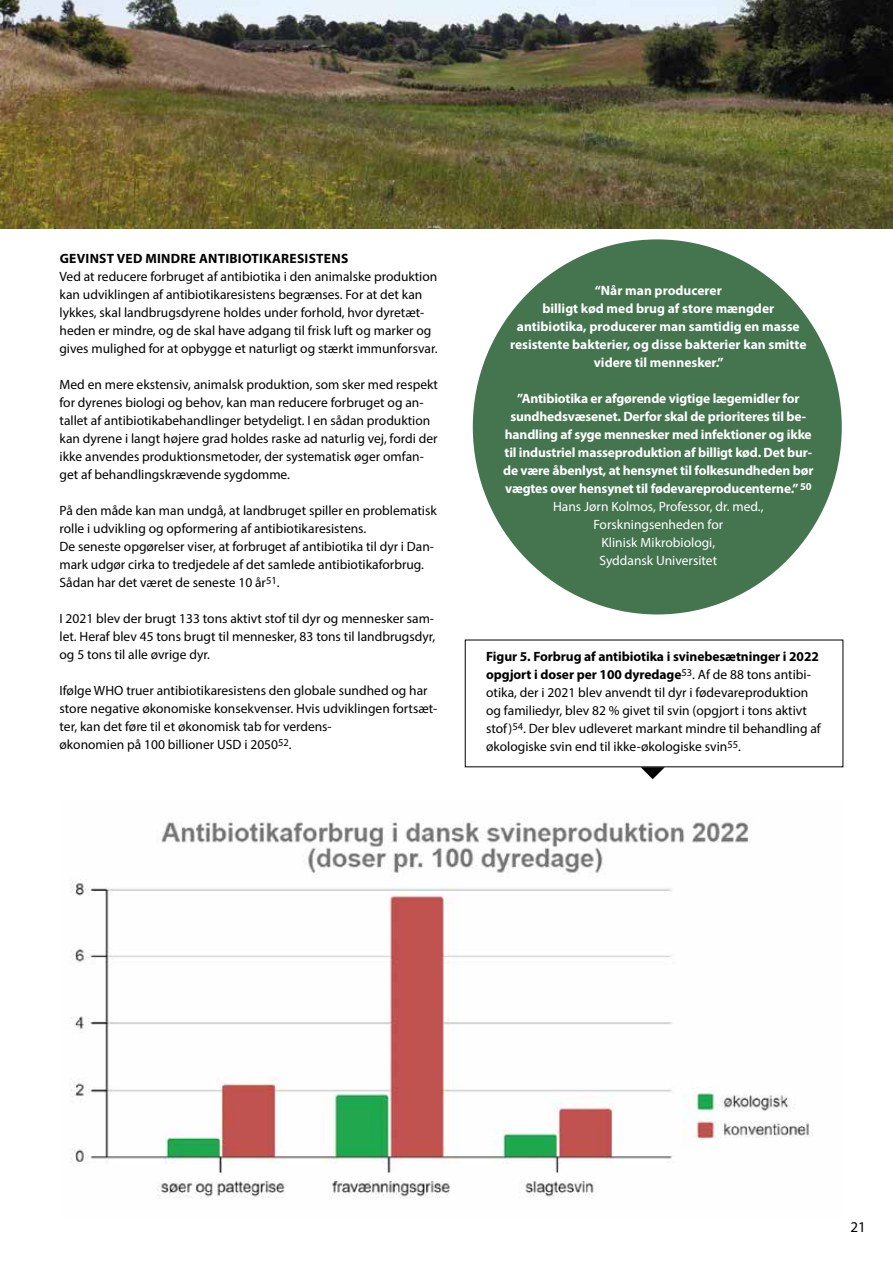
<style>
.page{position:relative;width:893px;height:1263px;background:#fff}
.page>*{position:absolute;margin:0;border:0;box-sizing:border-box;transform-origin:0 0}
.t1{font:15px "Myriad Pro";color:#000}
.t2{font:13.5px/18px "Myriad Pro";color:#000}
.t3{font:700 13.5px/18px "Myriad Pro";letter-spacing:-.01em;color:#fff;text-align:center}
.t4{font:700 13.5px "Myriad Pro";letter-spacing:.02em;color:#000}
.s1{font-weight:400}
.s2{font-weight:700}
</style>
<div class="page">
<div style="left:473px;top:239px;width:369px;height:375px;background:#45754f;border-radius:50%"></div>
<img style="left:70px;top:818px;width:743px;height:380px">
<svg style="left:641px;top:767px;width:24px;height:12px"></svg>
<img style="left:0;top:0;width:893px;height:228px">
<p class="t4" style="left:60px;top:250px;width:290px">GEVINST VED MINDRE ANTIBIOTIKARESISTENS</p>
<p class="t2" style="left:60px;top:267px;width:379px">Ved at reducere forbruget af antibiotika i den animalske produktion kan udviklingen af antibiotikaresistens begrænses. For at det kan lykkes, skal landbrugsdyrene holdes under forhold, hvor dyretæt&shy;heden er mindre, og de skal have adgang til frisk luft og marker og gives mulighed for at opbygge et naturligt og stærkt immunforsvar.</p>
<p class="t2" style="left:60px;top:375px;width:380px">Med en mere ekstensiv, animalsk produktion, som sker med respekt for dyrenes biologi og behov, kan man reducere forbruget og an&shy;tallet af antibiotikabehandlinger betydeligt. I en sådan produktion kan dyrene i langt højere grad holdes raske ad naturlig vej, fordi der ikke anvendes produktionsmetoder, der systematisk øger omfan&shy;get af behandlingskrævende sygdomme.</p>
<p class="t2" style="left:60px;top:501px;width:379px">På den måde kan man undgå, at landbruget spiller en problematisk rolle i udvikling og opformering af antibiotikaresistens.<br>De seneste opgørelser viser, at forbruget af antibiotika til dyr i Dan&shy;mark udgør cirka to tredjedele af det samlede antibiotikaforbrug.<br>Sådan har det været de seneste 10 år<sup>51</sup>.</p>
<p class="t2" style="left:60px;top:609px;width:377px;text-align:justify">I 2021 blev der brugt 133 tons aktivt stof til dyr og mennesker sam&shy;let. Heraf blev 45 tons brugt til mennesker, 83 tons til landbrugsdyr, og 5 tons til alle øvrige dyr.</p>
<p class="t2" style="left:60px;top:681px;width:379px">Ifølge WHO truer antibiotikaresistens den globale sundhed og har store negative økonomiske konsekvenser. Hvis udviklingen fortsæt&shy;ter, kan det føre til et økonomisk tab for verdens-<br>økonomien på 100 billioner USD i 2050<sup>52</sup>.</p>
<p class="t3" style="left:510px;top:281px;width:298px">“Når man producerer<br>billigt kød med brug af store mængder antibiotika, producerer man samtidig en masse resistente bakterier, og disse bakterier kan smitte videre til mennesker.”</p>
<p class="t3" style="left:503px;top:389px;width:312px">”Antibiotika er afgørende vigtige lægemidler for sundhedsvæsenet. Derfor skal de prioriteres til be&shy;handling af syge mennesker med infektioner og ikke til industriel masseproduktion af billigt kød. Det bur&shy;de være åbenlyst, at hensynet til folkesundheden bør vægtes over hensynet til fødevareproducenterne.” <sup>50<br></sup><span class="s1">Hans Jørn Kolmos, Professor, dr. med., Forskningsenheden for<br>Klinisk Mikrobiologi,<br>Syddansk Universitet</span></p>
<p class="t2" style="left:486px;top:647px;width:336px"><span class="s2">Figur 5. Forbrug af antibiotika i svinebesætninger i 2022 opgjort i doser per 100 dyredage</span><sup>53</sup>. Af de 88 tons antibi&shy;otika, der i 2021 blev anvendt til dyr i fødevareproduktion og familiedyr, blev 82 % givet til svin (opgjort i tons aktivt stof)<sup>54</sup>. Der blev udleveret markant mindre til behandling af økologiske svin end til ikke-økologiske svin<sup>55</sup>.</p>
<p class="t1" style="left:850px;top:1217px;width:17px">21</p>
</div>
